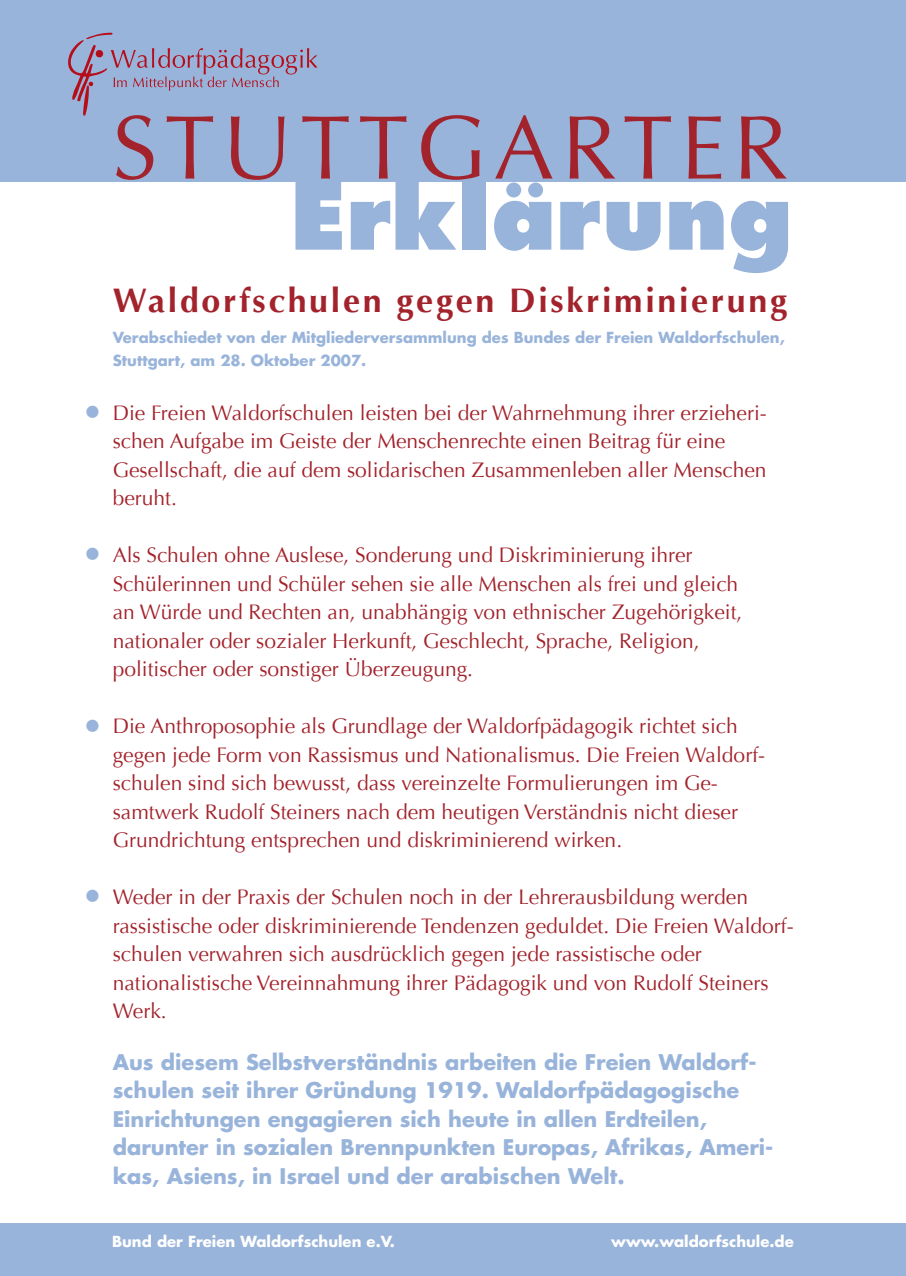
<style>
.page{position:relative;width:906px;height:1276px;background:#fff}
.page>*{position:absolute;margin:0;border:0;box-sizing:border-box;transform-origin:0 0}
.t1{font:90.75px "Optima";letter-spacing:.08em;color:#a3232c}
.t2{font:800 90px "Futura LT";color:#99b4da}
.t3{font:35.47px "Optima";color:#99b4da}
.t4{font:700 33.97px "Optima";letter-spacing:.08em;color:#a3232c}
.t5{font:21px/28.5px "Optima";color:#a3232c}
.t6{font:700 21px/28.5px "Futura LT";color:#99b4da}
.t7{font:700 14.85px/22.5px "Futura LT";color:#99b4da}
.t8{font:700 14.85px "Futura LT";color:#fff}
</style>
<div class="page">
<div style="left:0;top:0;width:906px;height:182px;background:#99b4da"></div>
<div style="left:0;top:1224px;width:906px;height:52px;background:#99b4da"></div>
<svg style="left:68px;top:32px;width:250px;height:84px"></svg>
<p class="t3" style="left:82px;top:391px;width:23px">•</p>
<p class="t1" style="left:112px;top:95px;width:678px">STUTTGARTER</p>
<p class="t2" style="left:290px;top:159px;width:504px">Erklärung</p>
<p class="t4" style="left:113px;top:281px;width:676px">Waldorfschulen gegen Diskriminierung</p>
<p class="t7" style="left:113px;top:326px;width:673px">Verabschiedet von der Mitgliederversammlung des Bundes der Freien Waldorfschulen,<br>Stuttgart, am 28. Oktober 2007.</p>
<p class="t5" style="left:113px;top:398px;width:655px">Die Freien Waldorfschulen leisten bei der Wahrnehmung ihrer erzieheri&shy;schen Aufgabe im Geiste der Menschenrechte einen Beitrag für eine Gesellschaft, die auf dem solidarischen Zusammenleben aller Menschen beruht.</p>
<p class="t3" style="left:82px;top:533px;width:23px">•</p>
<p class="t3" style="left:82px;top:705px;width:23px">•</p>
<p class="t3" style="left:82px;top:876px;width:23px">•</p>
<p class="t5" style="left:113px;top:541px;width:631px">Als Schulen ohne Auslese, Sonderung und Diskriminierung ihrer Schülerinnen und Schüler sehen sie alle Menschen als frei und gleich an Würde und Rechten an, unabhängig von ethnischer Zugehörigkeit, nationaler oder sozialer Herkunft, Geschlecht, Sprache, Religion, politischer oder sonstiger Überzeugung.</p>
<p class="t5" style="left:113px;top:712px;width:654px">Die Anthroposophie als Grundlage der Waldorfpädagogik richtet sich gegen jede Form von Rassismus und Nationalismus. Die Freien Waldorf&shy;schulen sind sich bewusst, dass vereinzelte Formulierungen im Ge&shy;samtwerk Rudolf Steiners nach dem heutigen Verständnis nicht dieser Grundrichtung entsprechen und diskriminierend wirken.</p>
<p class="t5" style="left:113px;top:883px;width:682px">Weder in der Praxis der Schulen noch in der Lehrerausbildung werden rassistische oder diskriminierende Tendenzen geduldet. Die Freien Waldorf&shy;schulen verwahren sich ausdrücklich gegen jede rassistische oder nationalistische Vereinnahmung ihrer Pädagogik und von Rudolf Steiners Werk.</p>
<p class="t6" style="left:113px;top:1047px;width:662px">Aus diesem Selbstverständnis arbeiten die Freien Waldorf&shy;schulen seit ihrer Gründung 1919. Waldorfpädagogische Einrichtungen engagieren sich heute in allen Erdteilen, darunter in sozialen Brennpunkten Europas, Afrikas, Ameri&shy;kas, Asiens, in Israel und der arabischen Welt.</p>
<p class="t8" style="left:112px;top:1231px;width:284px">Bund der Freien Waldorfschulen e.V.</p>
<p class="t8" style="left:611px;top:1231px;width:184px">www.waldorfschule.de</p>
</div>
